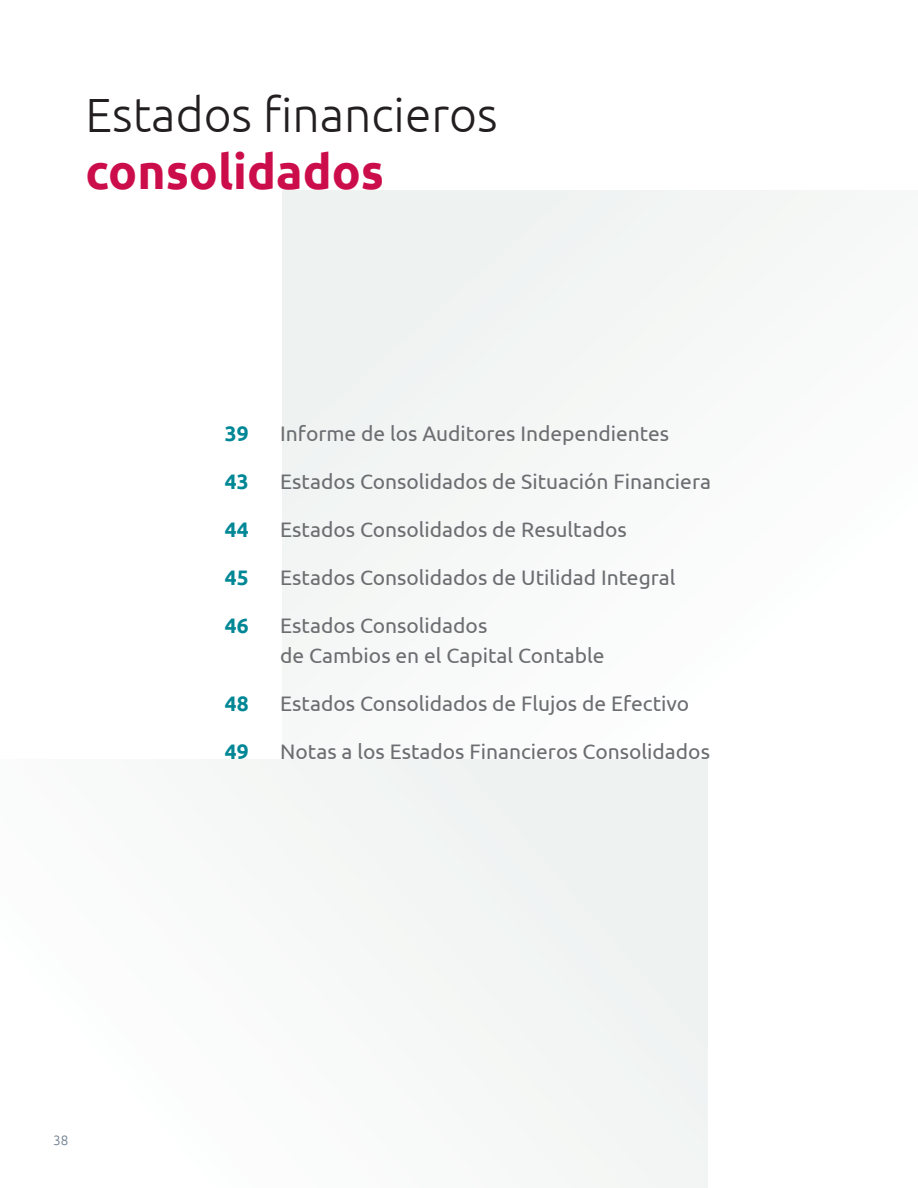
<style>
.page{position:relative;width:918px;height:1188px;background:#fff}
.page>*{position:absolute;margin:0;border:0;box-sizing:border-box;transform-origin:0 0}
.t1{font:300 48px "Ubuntu";color:#231f20}
.t2{font:700 48px "Ubuntu";color:#cc0d4b}
.Intro_Text{font:21px/30px "Ubuntu";color:#6c6d70}
.Intro_Text-2{font:700 21px "Ubuntu";color:#008796}
.t3{font:300 13.5px "Ubuntu";color:#647686}
</style>
<div class="page">
<div style="left:282px;top:190px;width:636px;height:569px;background:#f6f8f8"></div>
<div style="left:0;top:759px;width:708px;height:429px;background:#f6f8f8"></div>
<p class="t1" style="left:86px;top:86px;width:414px">Estados financieros</p>
<p class="t2" style="left:86px;top:143px;width:300px">consolidados</p>
<p class="Intro_Text-2" style="left:225px;top:421px;width:25px">39</p>
<p class="Intro_Text" style="left:280px;top:418px;width:390px">Informe de los Auditores Independientes</p>
<p class="Intro_Text-2" style="left:225px;top:469px;width:25px">43</p>
<p class="Intro_Text" style="left:280px;top:466px;width:432px">Estados Consolidados de Situación Financiera</p>
<p class="Intro_Text-2" style="left:225px;top:517px;width:25px">44</p>
<p class="Intro_Text" style="left:280px;top:514px;width:348px">Estados Consolidados de Resultados</p>
<p class="Intro_Text-2" style="left:225px;top:565px;width:25px">45</p>
<p class="Intro_Text" style="left:280px;top:562px;width:397px">Estados Consolidados de Utilidad Integral</p>
<p class="Intro_Text-2" style="left:225px;top:613px;width:25px">46</p>
<p class="Intro_Text" style="left:280px;top:610px;width:326px">Estados Consolidados<br>de Cambios en el Capital Contable</p>
<p class="Intro_Text-2" style="left:225px;top:691px;width:25px">48</p>
<p class="Intro_Text" style="left:280px;top:688px;width:410px">Estados Consolidados de Flujos de Efectivo</p>
<p class="Intro_Text-2" style="left:225px;top:739px;width:25px">49</p>
<p class="Intro_Text" style="left:280px;top:736px;width:431px">Notas a los Estados Financieros Consolidados</p>
<p class="t3" style="left:53px;top:1132px;width:17px">38</p>
</div>
